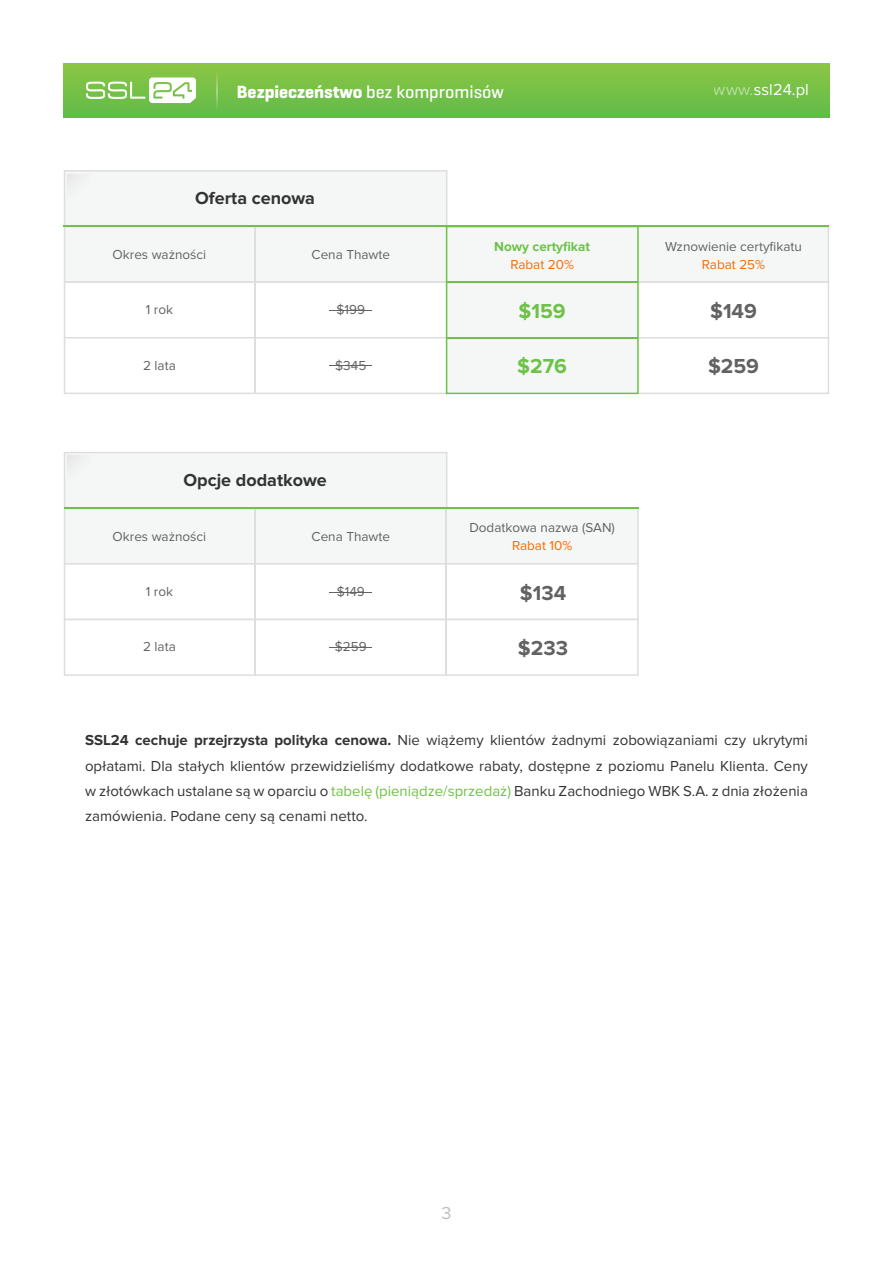
<style>
.page{position:relative;width:893px;height:1263px;background:#fff}
.page>*{position:absolute;margin:0;border:0;box-sizing:border-box;transform-origin:0 0}
.t1{font:700 21px "Proxima Nova";color:#626262}
.t2{font:700 21px "Proxima Nova";color:#6dc247}
.t3{font:700 18px "Geogrotesque";color:#fff}
.t4{font:700 18px "Proxima Nova";color:#333}
.t5{font:18px "Proxima Nova";color:#bcbec0}
.t6{font:16.5px "Proxima Nova";color:#fff}
.t7{font:15px/25.2px "Proxima Nova";color:#333;text-align:justify}
.t8{font:13.5px "Proxima Nova";color:#626262}
.t9{font:13.5px "Proxima Nova";color:#f56b00}
.t10{font:700 13.5px "Proxima Nova";color:#6dc247}
.s1{font-weight:500}
.s2{font-weight:700}
.s3{color:#6dc247}
</style>
<div class="page">
<div style="left:64px;top:64px;width:765px;height:54px;background:linear-gradient(to bottom,#8bc645,#61bb49)"></div>
<svg style="left:86px;top:77px;width:110px;height:26px"></svg>
<svg style="left:216px;top:72px;width:1px;height:38px"></svg>
<div style="left:64px;top:170px;width:383px;height:57px;background:#f5f7f6;border:2px solid #dedede"></div>
<div style="left:64px;top:226px;width:765px;height:57px;background:#f5f7f6"></div>
<div style="left:64px;top:281px;width:765px;height:57px;background:#fff;border:2px solid #dedede"></div>
<div style="left:64px;top:337px;width:765px;height:57px;background:#fff;border:2px solid #dedede"></div>
<div style="left:446px;top:226px;width:193px;height:168px;background:#f5f7f6;border:2px solid #6dc247"></div>
<hr style="left:64px;top:226px;width:765px;height:1px;background:#6dc247">
<hr style="left:446px;top:281px;width:192px;height:2px;background:#6dc247">
<hr style="left:254px;top:227px;width:1px;height:167px;background:#dedede">
<hr style="left:446px;top:337px;width:192px;height:1px;background:#6dc247">
<div style="left:68px;top:174px;width:23px;height:23px;background:#f2f3f2"></div>
<hr style="left:330px;top:310px;width:42px;height:1px;background:#626262">
<hr style="left:330px;top:365px;width:42px;height:1px;background:#626262">
<div style="left:64px;top:452px;width:383px;height:57px;background:#f5f7f6;border:2px solid #dedede"></div>
<div style="left:64px;top:507px;width:575px;height:58px;background:#f5f7f6;border:2px solid #dedede"></div>
<div style="left:64px;top:563px;width:575px;height:57px;background:#fff;border:2px solid #dedede"></div>
<div style="left:64px;top:619px;width:575px;height:57px;background:#fff;border:2px solid #dedede"></div>
<hr style="left:64px;top:507px;width:575px;height:2px;background:#6dc247">
<hr style="left:254px;top:509px;width:1px;height:166px;background:#dedede">
<div style="left:68px;top:456px;width:23px;height:23px;background:#f2f3f2"></div>
<hr style="left:330px;top:592px;width:42px;height:1px;background:#626262">
<hr style="left:330px;top:647px;width:42px;height:1px;background:#626262">
<hr style="left:446px;top:509px;width:1px;height:166px;background:#dedede">
<p class="t3" style="left:237px;top:80px;width:268px">Bezpieczeństwo <span class="s1">bez kompromisów</span></p>
<p class="t6" style="left:714px;top:80px;width:96px">www.ssl24.pl</p>
<p class="t4" style="left:195px;top:188px;width:121px">Oferta cenowa</p>
<p class="t8" style="left:113px;top:247px;width:95px">Okres ważności</p>
<p class="t8" style="left:312px;top:247px;width:80px">Cena Thawte</p>
<p class="t8" style="left:146px;top:302px;width:29px">1 rok</p>
<p class="t8" style="left:143px;top:357px;width:34px">2 lata</p>
<p class="t8" style="left:337px;top:302px;width:30px">$199</p>
<p class="t8" style="left:335px;top:357px;width:33px">$345</p>
<p class="t4" style="left:183px;top:470px;width:145px">Opcje dodatkowe</p>
<p class="t8" style="left:113px;top:529px;width:95px">Okres ważności</p>
<p class="t8" style="left:312px;top:529px;width:80px">Cena Thawte</p>
<p class="t8" style="left:146px;top:584px;width:29px">1 rok</p>
<p class="t8" style="left:143px;top:639px;width:34px">2 lata</p>
<p class="t8" style="left:337px;top:584px;width:30px">$149</p>
<p class="t8" style="left:335px;top:639px;width:33px">$259</p>
<p class="t10" style="left:494px;top:238px;width:97px">Nowy certyfikat</p>
<p class="t8" style="left:665px;top:238px;width:138px">Wznowienie certyfikatu</p>
<p class="t9" style="left:510px;top:256px;width:65px">Rabat 20%</p>
<p class="t9" style="left:702px;top:256px;width:65px">Rabat 25%</p>
<h1 class="t2" style="left:519px;top:299px;width:49px">$159</h1>
<h1 class="t2" style="left:517px;top:354px;width:51px">$276</h1>
<p class="t8" style="left:469px;top:520px;width:147px">Dodatkowa nazwa (SAN)</p>
<p class="t9" style="left:512px;top:538px;width:62px">Rabat 10%</p>
<h1 class="t1" style="left:520px;top:581px;width:48px">$134</h1>
<h1 class="t1" style="left:518px;top:636px;width:52px">$233</h1>
<h1 class="t1" style="left:710px;top:299px;width:48px">$149</h1>
<h1 class="t1" style="left:708px;top:354px;width:53px">$259</h1>
<p class="t7" style="left:85px;top:728px;width:724px"><span class="s2">SSL24 cechuje przejrzysta polityka cenowa.</span> Nie wiążemy klientów żadnymi zobowiązaniami czy ukrytymi opłatami. Dla stałych klientów przewidzieliśmy dodatkowe rabaty, dostępne z poziomu Panelu Klienta. Ceny w złotówkach ustalane są w oparciu o <span class="s3">tabelę (pieniądze/sprzedaż)</span> Banku Zachodniego WBK S.A. z dnia złożenia zamówienia. Podane ceny są cenami netto.</p>
<p class="t5" style="left:441px;top:1202px;width:12px">3</p>
</div>
